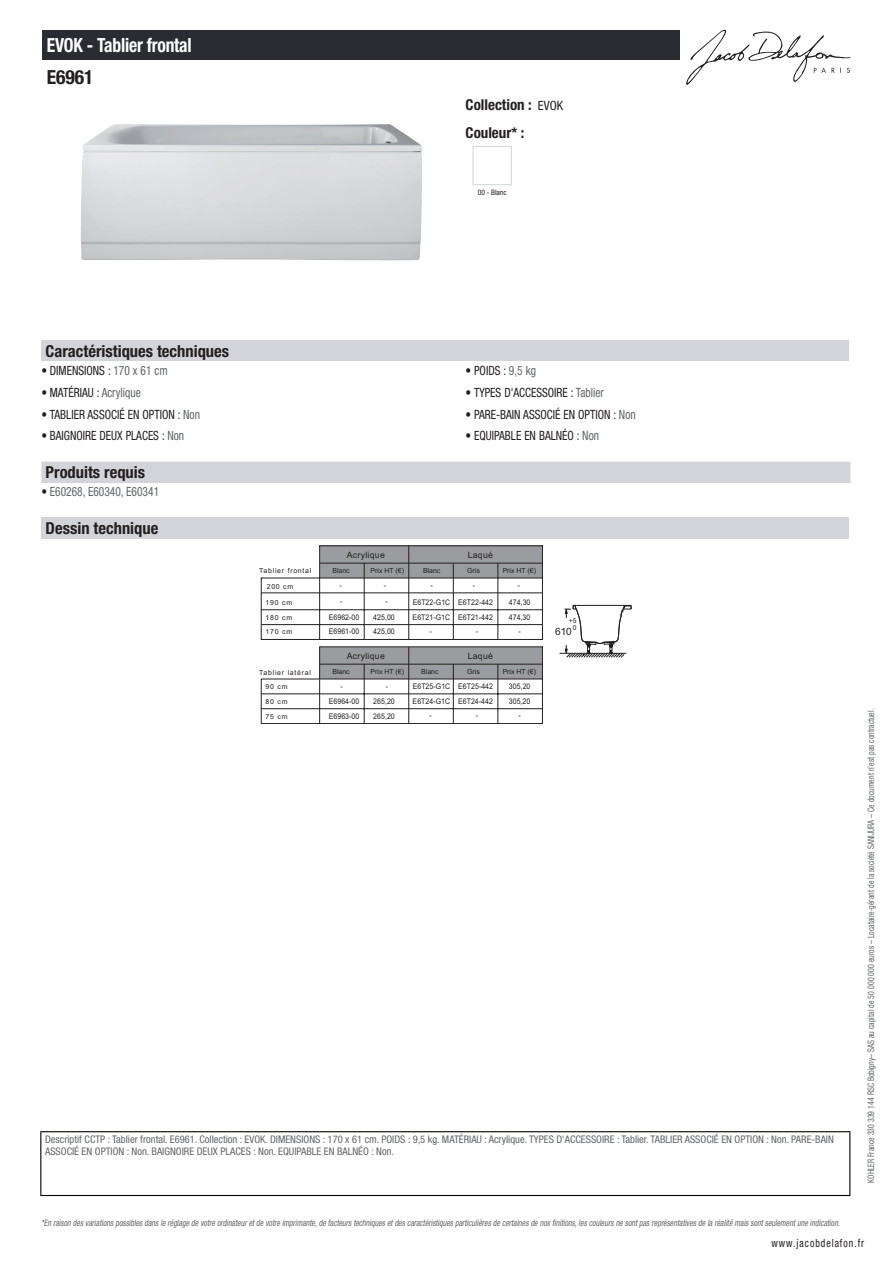
<style>
.page{position:relative;width:893px;height:1263px;background:#fff}
.page>*{position:absolute;margin:0;border:0;box-sizing:border-box;transform-origin:0 0}
.t1{font:700 condensed 19.5px "Helvetica Neue LT Std";letter-spacing:-.01em;color:#fff;scale:.9 1}
.t2{font:700 condensed 19.5px "Helvetica Neue LT Std";color:#231f20}
.t3{font:700 condensed 16.5px "Helvetica Neue LT Std";color:#231f20}
.t4{font:700 condensed 15px/27.8px "Helvetica Neue LT Std";color:#231f20}
.t5{font:condensed 12.75px "Helvetica Neue LT Std";color:#231f20;scale:.9 1}
.t6{font:condensed 12.75px "Helvetica Neue LT Std";color:#626568;scale:.9 1}
.t7{font:condensed 11.25px "Helvetica Neue LT Std";letter-spacing:.1em;color:#231f20;scale:.87 1}
.t8{font:condensed 10.5px/12px "Helvetica Neue LT Std";color:#626568}
.t9{font:10.05px "Arial";color:#231f20}
.t10{font:italic condensed 9px "Helvetica Neue LT Std";color:#626568;scale:.87 1}
.t11{font:condensed 9px "Helvetica Neue LT Std";color:#626568;scale:.87 1}
.t12{font:8.7px "Arial";letter-spacing:.03em;color:#231f20}
.t13{font:7.8px "Arial";letter-spacing:.005em;color:#231f20;scale:.9 1}
.t14{font:condensed 7.5px "Helvetica Neue LT Std";color:#231f20}
.t15{font:7.05px "Arial";letter-spacing:.06em;color:#231f20}
.t16{font:7.05px/14.7px "Arial";letter-spacing:.1em;color:#231f20}
.t17{font:6.75px/6.4px "Arial";color:#231f20;text-align:center}
.s1{font-weight:400;font-size:12.75px}
.s2{color:#626568}
.s3{color:#231f20}
</style>
<div class="page">
<svg style="left:686px;top:30px;width:164px;height:55px"></svg>
<img style="left:81px;top:124px;width:341px;height:136px">
<div style="left:473px;top:146px;width:39px;height:39px;border:1px solid #d3d4da"></div>
<div style="left:41px;top:340px;width:808px;height:21px;background:#d3d4da"></div>
<div style="left:41px;top:462px;width:809px;height:21px;background:#d3d4da"></div>
<div style="left:41px;top:518px;width:808px;height:21px;background:#d3d4da"></div>
<div style="left:320px;top:546px;width:222px;height:32px;background:#9a9c9f"></div>
<hr style="left:261px;top:609px;width:281px;height:1px;background:#231f20">
<hr style="left:319px;top:578px;width:1px;height:61px;background:#231f20">
<hr style="left:364px;top:563px;width:1px;height:76px;background:#231f20">
<hr style="left:453px;top:563px;width:1px;height:76px;background:#231f20">
<hr style="left:261px;top:624px;width:281px;height:1px;background:#231f20">
<hr style="left:498px;top:563px;width:1px;height:76px;background:#231f20">
<hr style="left:319px;top:545px;width:224px;height:1px;background:#231f20">
<hr style="left:319px;top:546px;width:1px;height:32px;background:#231f20">
<hr style="left:261px;top:578px;width:282px;height:1px;background:#231f20">
<hr style="left:261px;top:578px;width:1px;height:61px;background:#231f20">
<hr style="left:542px;top:545px;width:1px;height:95px;background:#231f20">
<hr style="left:261px;top:639px;width:282px;height:1px;background:#231f20">
<hr style="left:320px;top:563px;width:222px;height:1px;background:#231f20">
<hr style="left:408px;top:546px;width:1px;height:93px;background:#231f20">
<div style="left:320px;top:647px;width:222px;height:32px;background:#9a9c9f"></div>
<hr style="left:261px;top:694px;width:281px;height:1px;background:#231f20">
<hr style="left:364px;top:664px;width:1px;height:59px;background:#231f20">
<hr style="left:453px;top:664px;width:1px;height:59px;background:#231f20">
<hr style="left:261px;top:708px;width:281px;height:1px;background:#231f20">
<hr style="left:498px;top:664px;width:1px;height:59px;background:#231f20">
<hr style="left:320px;top:646px;width:223px;height:1px;background:#231f20">
<hr style="left:319px;top:647px;width:1px;height:32px;background:#231f20">
<hr style="left:261px;top:679px;width:282px;height:1px;background:#231f20">
<hr style="left:261px;top:679px;width:1px;height:45px;background:#231f20">
<hr style="left:542px;top:647px;width:1px;height:76px;background:#231f20">
<hr style="left:261px;top:723px;width:282px;height:1px;background:#231f20">
<hr style="left:319px;top:679px;width:1px;height:44px;background:#231f20">
<hr style="left:319px;top:664px;width:223px;height:1px;background:#231f20">
<hr style="left:408px;top:647px;width:1px;height:76px;background:#231f20">
<hr style="left:559px;top:653px;width:67px;height:1px;background:#231f20">
<svg style="left:565px;top:604px;width:66px;height:54px"></svg>
<hr style="left:261px;top:593px;width:281px;height:1px;background:#231f20">
<div style="left:43px;top:30px;width:637px;height:30px;background:#2a2c32"></div>
<hr style="left:40px;top:1131px;width:810px;height:1px;background:#040503">
<hr style="left:40px;top:1132px;width:1px;height:63px;background:#040503">
<hr style="left:849px;top:1132px;width:1px;height:63px;background:#040503">
<hr style="left:40px;top:1195px;width:810px;height:1px;background:#040503">
<h1 class="t1" style="left:47px;top:33px;width:163px">EVOK - Tablier frontal</h1>
<h1 class="t2" style="left:47px;top:65px;width:48px">E6961</h1>
<h3 class="t4" style="left:466px;top:90px;width:99px">Collection : <span class="s1">EVOK<br></span>Couleur* :</h3>
<p class="t14" style="left:478px;top:188px;width:30px">00 - Blanc</p>
<h2 class="t3" style="left:46px;top:341px;width:185px">Caractéristiques techniques</h2>
<h3 class="t5" style="left:41px;top:363px;width:142px">• DIMENSIONS : <span class="s2">170 x 61 cm</span></h3>
<h3 class="t5" style="left:466px;top:363px;width:80px">• POIDS : <span class="s2">9,5 kg</span></h3>
<h3 class="t5" style="left:41px;top:385px;width:112px">• MATÉRIAU : <span class="s2">Acrylique</span></h3>
<h3 class="t5" style="left:466px;top:385px;width:155px">• TYPES D'ACCESSOIRE : <span class="s2">Tablier</span></h3>
<h3 class="t5" style="left:41px;top:407px;width:178px">• TABLIER ASSOCIÉ EN OPTION : <span class="s2">Non</span></h3>
<h3 class="t5" style="left:466px;top:407px;width:191px">• PARE-BAIN ASSOCIÉ EN OPTION : <span class="s2">Non</span></h3>
<h3 class="t5" style="left:41px;top:428px;width:160px">• BAIGNOIRE DEUX PLACES : <span class="s2">Non</span></h3>
<h3 class="t5" style="left:466px;top:428px;width:150px">• EQUIPABLE EN BALNÉO : <span class="s2">Non</span></h3>
<h2 class="t3" style="left:46px;top:462px;width:101px">Produits requis</h2>
<h3 class="t6" style="left:41px;top:484px;width:132px"><span class="s3">•</span> E60268, E60340, E60341</h3>
<h2 class="t3" style="left:46px;top:518px;width:114px">Dessin technique</h2>
<p class="t12" style="left:347px;top:549px;width:40px">Acrylique</p>
<p class="t12" style="left:468px;top:549px;width:27px">Laqué</p>
<p class="t16" style="left:259px;top:563px;width:54px">Tablier frontal</p>
<p class="t15" style="left:332px;top:566px;width:19px">Blanc</p>
<p class="t15" style="left:371px;top:566px;width:35px">Prix HT (€)</p>
<p class="t15" style="left:423px;top:566px;width:19px">Blanc</p>
<p class="t15" style="left:467px;top:566px;width:14px">Gris</p>
<p class="t15" style="left:503px;top:566px;width:35px">Prix HT (€)</p>
<p class="t15" style="left:266px;top:598px;width:28px">190 cm</p>
<p class="t13" style="left:413px;top:597px;width:91px">E6T22-G1C E6T22-442</p>
<p class="t13" style="left:509px;top:597px;width:25px">474,30</p>
<p class="t15" style="left:266px;top:612px;width:28px">180 cm</p>
<p class="t13" style="left:329px;top:612px;width:35px">E6962-00</p>
<p class="t13" style="left:373px;top:612px;width:25px">425,00</p>
<p class="t13" style="left:413px;top:612px;width:91px">E6T21-G1C E6T21-442</p>
<p class="t13" style="left:509px;top:612px;width:25px">474,30</p>
<p class="t15" style="left:266px;top:627px;width:28px">170 cm</p>
<p class="t13" style="left:329px;top:626px;width:35px">E6961-00</p>
<p class="t13" style="left:373px;top:626px;width:25px">425,00</p>
<p class="t12" style="left:347px;top:650px;width:40px">Acrylique</p>
<p class="t12" style="left:468px;top:650px;width:27px">Laqué</p>
<p class="t16" style="left:266px;top:665px;width:47px;text-indent:-6px">Tablier latéral<br>90 cm</p>
<p class="t15" style="left:267px;top:582px;width:28px">200 cm</p>
<p class="t13" style="left:340px;top:580px;width:4px">-</p>
<p class="t13" style="left:384px;top:580px;width:4px">-</p>
<p class="t13" style="left:430px;top:580px;width:4px">-</p>
<p class="t13" style="left:473px;top:580px;width:4px">-</p>
<p class="t13" style="left:518px;top:580px;width:4px">-</p>
<p class="t13" style="left:340px;top:596px;width:4px">-</p>
<p class="t13" style="left:386px;top:596px;width:4px">-</p>
<p class="t17" style="left:569px;top:618px;width:9px">+5<br>0</p>
<p class="t9" style="left:555px;top:624px;width:18px">610</p>
<p class="t13" style="left:430px;top:626px;width:4px">-</p>
<p class="t13" style="left:476px;top:626px;width:4px">-</p>
<p class="t13" style="left:518px;top:626px;width:4px">-</p>
<p class="t15" style="left:332px;top:667px;width:19px">Blanc</p>
<p class="t15" style="left:371px;top:667px;width:35px">Prix HT (€)</p>
<p class="t15" style="left:421px;top:667px;width:19px">Blanc</p>
<p class="t15" style="left:467px;top:667px;width:14px">Gris</p>
<p class="t15" style="left:503px;top:667px;width:35px">Prix HT (€)</p>
<p class="t13" style="left:413px;top:681px;width:91px">E6T25-G1C E6T25-442</p>
<p class="t13" style="left:509px;top:681px;width:25px">305,20</p>
<p class="t13" style="left:340px;top:681px;width:4px">-</p>
<p class="t13" style="left:386px;top:681px;width:4px">-</p>
<p class="t15" style="left:266px;top:697px;width:23px">80 cm</p>
<p class="t13" style="left:329px;top:696px;width:35px">E6964-00</p>
<p class="t13" style="left:373px;top:696px;width:25px">265,20</p>
<p class="t13" style="left:413px;top:696px;width:91px">E6T24-G1C E6T24-442</p>
<p class="t13" style="left:509px;top:696px;width:25px">305,20</p>
<p class="t15" style="left:266px;top:712px;width:23px">75 cm</p>
<p class="t13" style="left:329px;top:711px;width:35px">E6963-00</p>
<p class="t13" style="left:373px;top:711px;width:25px">265,20</p>
<p class="t13" style="left:430px;top:710px;width:4px">-</p>
<p class="t13" style="left:476px;top:710px;width:4px">-</p>
<p class="t13" style="left:518px;top:710px;width:4px">-</p>
<p class="t8" style="left:45px;top:1134px;width:790px">Descriptif CCTP : Tablier frontal. E6961. Collection : EVOK. DIMENSIONS : 170 x 61 cm. POIDS : 9,5 kg. MATÉRIAU : Acrylique. TYPES D'ACCESSOIRE : Tablier. TABLIER ASSOCIÉ EN OPTION : Non. PARE-BAIN<br>ASSOCIÉ EN OPTION : Non. BAIGNOIRE DEUX PLACES : Non. EQUIPABLE EN BALNÉO : Non.</p>
<p class="t11" style="left:866px;top:1183px;width:547px;rotate:-90deg">KOHLER France 330 339 144 RSC Bobigny– SAS au capital de 50 000 000 euros – Locataire-gérant de la société SANIJURA – Ce document n’est pas contractuel.</p>
<p class="t10" style="left:41px;top:1217px;width:922px">*En raison desvariationspossiblesdansle réglage de votre ordinateuretde votre imprimante,de facteurstechniquesetdescaractéristiquesparticulièresde certainesde nosfinitions,lescouleursne sontpasreprésentativesde la réalité maissontseulementune indication.</p>
<p class="t7" style="left:772px;top:1237px;width:108px">www.jacobdelafon.fr</p>
</div>
